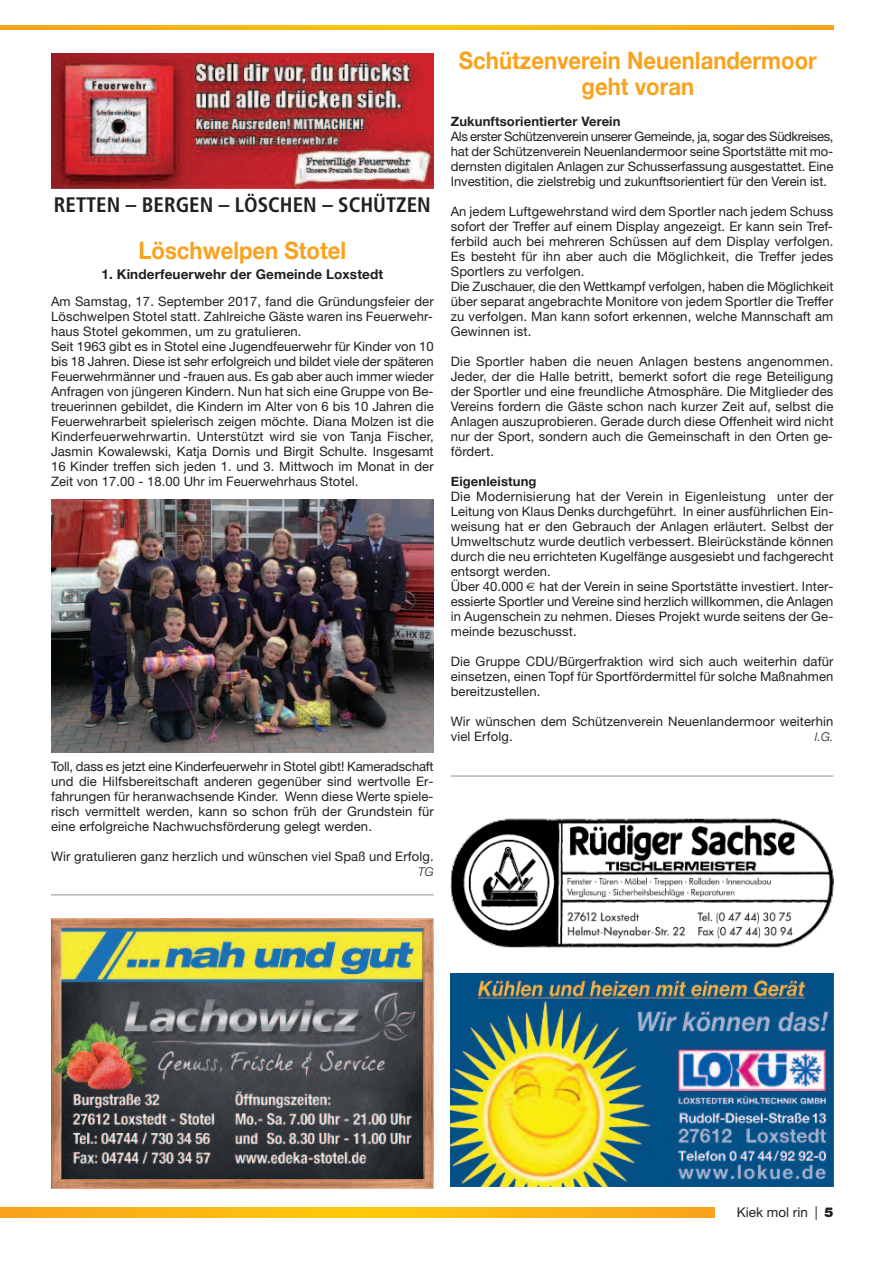
<style>
.page{position:relative;width:893px;height:1263px;background:#fff}
.page>*{position:absolute;margin:0;border:0;box-sizing:border-box;transform-origin:0 0}
.t1{font:700 24px/26.2px "Helvetica Neue";color:#f9a21c;text-align:center;scale:.92 1}
.t2{font:700 condensed 21px "Frutiger";color:#231f20}
.t3{font:700 13.5px "Helvetica Neue";letter-spacing:.01em;color:#231f20}
.t4{font:13.5px "Helvetica Neue";color:#231f20}
.t5{font:13.05px/15px "Helvetica Neue";letter-spacing:.01em;color:#231f20}
.t6{font:700 13.05px "Helvetica Neue";letter-spacing:.01em;color:#231f20}
.t7{font:italic 300 12px "Helvetica Neue";color:#231f20}
.s1{font-weight:900}
</style>
<div class="page">
<svg style="left:0;top:1208px;width:714px;height:9px;background:#fbb614"></svg>
<svg style="left:0;top:26px;width:833px;height:4px;background:#fbb614"></svg>
<img style="left:51px;top:53px;width:383px;height:135px">
<img style="left:51px;top:499px;width:383px;height:253px">
<img style="left:51px;top:918px;width:382px;height:270px">
<img style="left:451px;top:974px;width:382px;height:212px">
<hr style="left:451px;top:775px;width:382px;height:1px;background:#939598">
<hr style="left:51px;top:894px;width:383px;height:1px;background:#939598">
<img style="left:451px;top:818px;width:382px;height:130px">
<h2 class="t2" style="left:54px;top:196px;width:378px">RETTEN – BERGEN – LÖSCHEN – SCHÜTZEN</h2>
<h1 class="t1" style="left:139px;top:237px;width:227px">löschwelpen stotel</h1>
<p class="t3" style="left:102px;top:266px;width:283px">1. kinderfeuerwehr der Gemeinde loxstedt</p>
<p class="t5" style="left:51px;top:295px;width:384px">Am Samstag, 17. September 2017, fand die Gründungsfeier der Löschwelpen Stotel statt. Zahlreiche Gäste waren ins Feuerwehr&shy;haus Stotel gekommen, um zu gratulieren.<br>Seit 1963 gibt es in Stotel eine Jugendfeuerwehr für Kinder von 10 bis 18 Jahren. Diese ist sehr erfolgreich und bildet viele der späteren Feuerwehrmänner und -frauen aus. Es gab aber auch immer wieder Anfragen von jüngeren Kindern. Nun hat sich eine Gruppe von Be&shy;treuerinnen gebildet, die Kindern im Alter von 6 bis 10 Jahren die Feuerwehrarbeit spielerisch zeigen möchte. Diana Molzen ist die Kinderfeuerwehrwartin. Unterstützt wird sie von Tanja Fischer, Jasmin Kowalewski, Katja Dornis und Birgit Schulte. Insgesamt 16 Kinder treffen sich jeden 1. und 3. Mittwoch im Monat in der Zeit von 17.00 - 18.00 Uhr im Feuerwehrhaus Stotel.</p>
<p class="t5" style="left:51px;top:760px;width:384px;text-align:justify">Toll, dass es jetzt eine Kinderfeuerwehr in Stotel gibt! Kameradschaft und die Hilfsbereitschaft anderen gegenüber sind wertvolle Er&shy;fahrungen für heranwachsende Kinder. Wenn diese Werte spiele&shy;risch vermittelt werden, kann so schon früh der Grundstein für eine erfolgreiche Nachwuchsförderung gelegt werden.</p>
<p class="t5" style="left:51px;top:850px;width:384px">Wir gratulieren ganz herzlich und wünschen viel Spaß und Erfolg.</p>
<p class="t7" style="left:418px;top:865px;width:17px">TG</p>
<h1 class="t1" style="left:459px;top:47px;width:390px">schützenverein neuenlandermoor geht voran</h1>
<p class="t6" style="left:451px;top:113px;width:171px">Zukunftsorientierter Verein</p>
<p class="t5" style="left:451px;top:130px;width:384px;text-align:justify">Als erster Schützenverein unserer Gemeinde, ja, sogar des Südkreises, hat der Schützenverein Neuenlandermoor seine Sportstätte mit mo&shy;dernsten digitalen Anlagen zur Schusserfassung ausgestattet. Eine Investition, die zielstrebig und zukunftsorientiert für den Verein ist.</p>
<p class="t5" style="left:451px;top:205px;width:384px">An jedem Luftgewehrstand wird dem Sportler nach jedem Schuss sofort der Treffer auf einem Display angezeigt. Er kann sein Tref&shy;ferbild auch bei mehreren Schüssen auf dem Display verfolgen.<br>Es besteht für ihn aber auch die Möglichkeit, die Treffer jedes Sportlers zu verfolgen.<br>Die Zuschauer, die den Wettkampf verfolgen, haben die Möglichkeit über separat angebrachte Monitore von jedem Sportler die Treffer zu verfolgen. Man kann sofort erkennen, welche Mannschaft am Gewinnen ist.</p>
<p class="t5" style="left:451px;top:355px;width:384px;text-align:justify">Die Sportler haben die neuen Anlagen bestens angenommen.<br>Jeder, der die Halle betritt, bemerkt sofort die rege Beteiligung der Sportler und eine freundliche Atmosphäre. Die Mitglieder des Vereins fordern die Gäste schon nach kurzer Zeit auf, selbst die Anlagen auszuprobieren. Gerade durch diese Offenheit wird nicht nur der Sport, sondern auch die Gemeinschaft in den Orten ge&shy;fördert.</p>
<p class="t6" style="left:451px;top:473px;width:87px">eigenleistung</p>
<p class="t5" style="left:451px;top:490px;width:384px">Die Modernisierung hat der Verein in Eigenleistung unter der Leitung von Klaus Denks durchgeführt. In einer ausführlichen Ein&shy;weisung hat er den Gebrauch der Anlagen erläutert. Selbst der Umweltschutz wurde deutlich verbessert. Bleirückstände können durch die neu errichteten Kugelfänge ausgesiebt und fachgerecht entsorgt werden.<br>Über 40.000 hat der Verein in seine Sportstätte investiert. Inter&shy;essierte Sportler und Vereine sind herzlich willkommen, die Anlagen in Augenschein zu nehmen. Dieses Projekt wurde seitens der Ge&shy;meinde bezuschusst.</p>
<p class="t5" style="left:451px;top:655px;width:384px;text-align:justify">Die Gruppe CDU/Bürgerfraktion wird sich auch weiterhin dafür einsetzen, einen Topf für Sportfördermittel für solche Maßnahmen bereitzustellen.</p>
<p class="t5" style="left:451px;top:715px;width:384px">Wir wünschen dem Schützenverein Neuenlandermoor weiterhin viel Erfolg.</p>
<p class="t7" style="left:815px;top:730px;width:20px">I.G.</p>
<p class="t4" style="left:737px;top:1207px;width:98px">Kiek mol rin | <span class="s1">5</span></p>
</div>
